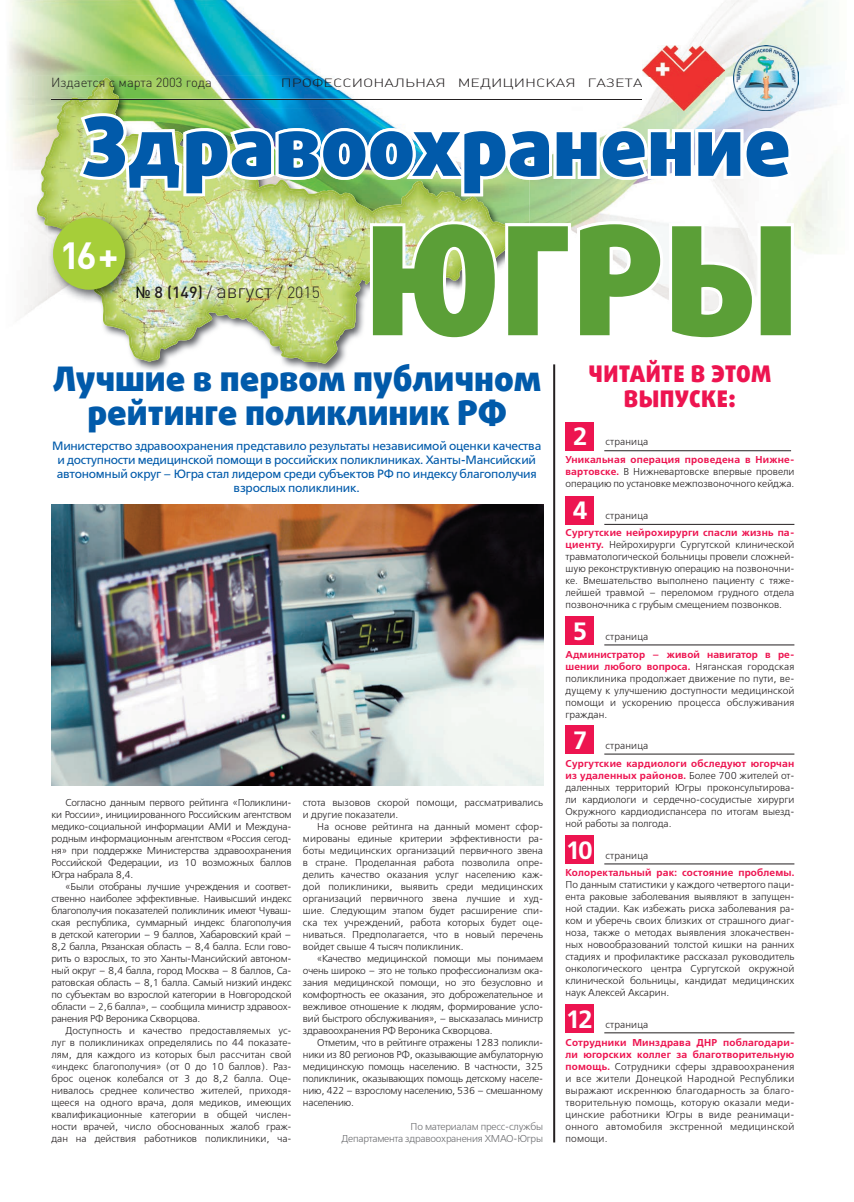
<style>
.page{position:relative;width:854px;height:1202px;background:#fff}
.page>*{position:absolute;margin:0;border:0;box-sizing:border-box;transform-origin:0 0}
.t1{font:900 150.5px "Daxline Cyr LF";color:#5b9f37}
.t2{font:900 81px "Daxline Cyr LF";color:#015aaa}
.t3{font:37.4px "Plumb Bold C";color:#fff}
.t4{font:900 34px/34px "Daxline Cyr LF";color:#015aaa;text-align:center}
.t5{font:600 25px "Free Set";color:#fff}
.t6{font:900 23px/25px "Daxline Cyr LF";letter-spacing:.02em;color:#ed1450;text-align:center}
.t7{font:16px "Plumb Medium C";color:#231f20}
.t8{font:13px "Plumb Light C";color:#231f20}
.t9{font:12px/14px "Free Set";letter-spacing:-.02em;color:#015aaa;text-align:center}
.t10{font:11.8px "Plumb Light C";color:#201c1d;scale:1.33 1}
.t11{font:300 10px/12px "Free Set";color:#231f20;text-align:justify}
.t12{font:300 10px/12px "Free Set";letter-spacing:-.02em;color:#6c6d70;text-align:right}
.t13{font:300 10px "Free Set";letter-spacing:.02em;color:#231f20}
.t14{font:600 10px "Free Set";letter-spacing:.02em;color:#ed1450}
.s1{font-family:"Plumb Light C"}
.s2{font-family:"Plumb Light C";font-size:20px}
.s3{font-weight:600;color:#ed1450}
</style>
<div class="page">
<img style="left:9px;top:0;width:311px;height:105px">
<img style="left:571px;top:110px;width:106px;height:111px">
<img style="left:712px;top:70px;width:35px;height:151px">
<img style="left:783px;top:70px;width:54px;height:184px">
<img style="left:529px;top:196px;width:42px;height:191px">
<img style="left:677px;top:110px;width:24px;height:3px">
<img style="left:747px;top:110px;width:36px;height:3px">
<img style="left:35px;top:76px;width:289px;height:32px">
<img style="left:318px;top:364px;width:22px;height:9px">
<img style="left:140px;top:364px;width:27px;height:7px">
<img style="left:284px;top:364px;width:34px;height:7px">
<img style="left:37px;top:78px;width:482px;height:286px">
<img style="left:79px;top:113px;width:712px;height:83px">
<svg style="left:370px;top:221px;width:423px;height:119px"></svg>
<img style="left:48px;top:212px;width:90px;height:91px">
<img style="left:48px;top:218px;width:57px;height:85px">
<svg style="left:136px;top:285px;width:2px;height:14px"></svg>
<div style="left:53px;top:218px;width:72px;height:72px;background:#a6ce39;border-radius:50%"></div>
<hr style="left:51px;top:99px;width:591px;height:1px;background:#231f20">
<img style="left:642px;top:45px;width:82px;height:65px">
<img style="left:733px;top:45px;width:65px;height:65px">
<hr style="left:553px;top:364px;width:2px;height:778px;background:#231f20">
<div style="left:565px;top:422px;width:28px;height:29px;background:#ed1450"></div>
<div style="left:565px;top:496px;width:28px;height:28px;background:#ed1450"></div>
<div style="left:565px;top:617px;width:28px;height:28px;background:#ed1450"></div>
<div style="left:565px;top:726px;width:28px;height:28px;background:#ed1450"></div>
<div style="left:565px;top:836px;width:28px;height:28px;background:#ed1450"></div>
<div style="left:565px;top:1004px;width:28px;height:29px;background:#ed1450"></div>
<hr style="left:604px;top:450px;width:186px;height:1px;background:#231f20">
<hr style="left:604px;top:524px;width:190px;height:1px;background:#231f20">
<hr style="left:604px;top:644px;width:190px;height:1px;background:#231f20">
<hr style="left:604px;top:754px;width:190px;height:1px;background:#231f20">
<hr style="left:604px;top:863px;width:190px;height:1px;background:#231f20">
<hr style="left:604px;top:1032px;width:190px;height:1px;background:#231f20">
<img style="left:51px;top:505px;width:492px;height:281px">
<h3 class="t8" style="left:51px;top:75px;width:162px">Издается с марта 2003 года</h3>
<p class="t10" style="left:281px;top:76px;width:273px">ПРОФЕССИОНАЛЬНАЯ МЕДИЦИНСКАЯ ГАЗЕТА</p>
<h2 class="t2" style="left:82px;top:96px;width:710px">Здравоохранение</h2>
<h3 class="t3" style="left:60px;top:234px;width:60px">16 +</h3>
<h3 class="t7" style="left:135px;top:283px;width:186px">№ 8 (149) <span class="s1">/</span> <span class="s2">август</span> <span class="s1">/ 2015</span></h3>
<h1 class="t1" style="left:365px;top:187px;width:435px">ЮГРЫ</h1>
<h3 class="t4" style="left:53px;top:361px;width:489px">Лучшие в первом публичном рейтинге поликлиник РФ</h3>
<p class="t9" style="left:52px;top:439px;width:490px">Министерство здравоохранения представило результаты независимой оценки качества и доступности медицинской помощи в российских поликлиниках. Ханты-Мансийский автономный округ – Югра стал лидером среди субъектов РФ по индексу благополучия взрослых поликлиник.</p>
<p class="t11" style="left:51px;top:796px;width:241px;text-indent:14px">Согласно данным первого рейтинга «Поликлини&shy;ки России», инициированного Российским агентством медико-социальной информации АМИ и Междуна&shy;родным информационным агентством «Россия сегод&shy;ня» при поддержке Министерства здравоохранения Российской Федерации, из 10 возможных баллов Югра набрала 8,4.</p>
<p class="t11" style="left:51px;top:880px;width:241px;text-indent:14px">«Были отобраны лучшие учреждения и соответ&shy;ственно наиболее эффективные. Наивысший индекс благополучия показателей поликлиник имеют Чуваш&shy;ская республика, суммарный индекс благополучия в детской категории – 9 баллов, Хабаровский край – 8,2 балла, Рязанская область – 8,4 балла. Если гово&shy;рить о взрослых, то это Ханты-Мансийский автоном&shy;ный округ – 8,4 балла, город Москва – 8 баллов, Са&shy;ратовская область – 8,1 балла. Самый низкий индекс по субъектам во взрослой категории в Новгородской области – 2,6 балла», – сообщила министр здравоох&shy;ранения РФ Вероника Скворцова.</p>
<p class="t11" style="left:51px;top:1024px;width:241px;text-indent:14px">Доступность и качество предоставляемых ус&shy;луг в поликлиниках определялись по 44 показате&shy;лям, для каждого из которых был рассчитан свой «индекс благополучия» (от 0 до 10 баллов). Раз&shy;брос оценок колебался от 3 до 8,2 балла. Оце&shy;нивалось среднее количество жителей, приходя&shy;щееся на одного врача, доля медиков, имеющих квалификационные категории в общей числен&shy;ности врачей, число обоснованных жалоб граж&shy;дан на действия работников поликлиники, ча-</p>
<p class="t11" style="left:303px;top:796px;width:241px">стота вызовов скорой помощи, рассматривались и другие показатели.</p>
<p class="t11" style="left:303px;top:820px;width:241px;text-indent:14px">На основе рейтинга на данный момент сфор&shy;мированы единые критерии эффективности ра&shy;боты медицинских организаций первичного звена в стране. Проделанная работа позволила опре&shy;делить качество оказания услуг населению каж&shy;дой поликлиники, выявить среди медицинских организаций первичного звена лучшие и худ&shy;шие. Следующим этапом будет расширение спи&shy;ска тех учреждений, работа которых будет оце&shy;ниваться. Предполагается, что в новый перечень войдет свыше 4 тысяч поликлиник.</p>
<p class="t11" style="left:303px;top:952px;width:241px;text-indent:14px">«Качество медицинской помощи мы понимаем очень широко – это не только профессионализм ока&shy;зания медицинской помощи, но это безусловно и комфортность ее оказания, это доброжелательное и вежливое отношение к людям, формирование усло&shy;вий быстрого обслуживания», – высказалась министр здравоохранения РФ Вероника Скворцова.</p>
<p class="t11" style="left:303px;top:1036px;width:241px;text-indent:14px">Отметим, что в рейтинге отражены 1283 поликли&shy;ники из 80 регионов РФ, оказывающие амбулаторную медицинскую помощь населению. В частности, 325 поликлиник, оказывающих помощь детскому населе&shy;нию, 422 – взрослому населению, 536 – смешанному населению.</p>
<p class="t12" style="left:341px;top:1120px;width:203px">По материалам пресс-службы<br>Департамента здравоохранения ХМАО-Югры</p>
<h3 class="t6" style="left:588px;top:361px;width:184px">ЧИТАЙТЕ В ЭТОМ<br>ВЫПУСКЕ:</h3>
<h3 class="t5" style="left:572px;top:420px;width:17px">2</h3>
<p class="t13" style="left:605px;top:436px;width:44px">страница</p>
<p class="t11" style="left:565px;top:453px;width:230px"><span class="s3">Уникальная операция проведена в Нижне&shy;вартовске.</span> В Нижневартовске впервые провели операцию по установке межпозвоночного кейджа.</p>
<h3 class="t5" style="left:572px;top:494px;width:17px">4</h3>
<p class="t13" style="left:605px;top:509px;width:44px">страница</p>
<p class="t11" style="left:565px;top:527px;width:230px"><span class="s3">Сургутские нейрохирурги спасли жизнь па&shy;циенту.</span> Нейрохирурги Сургутской клинической травматологической больницы провели сложней&shy;шую реконструктивную операцию на позвоночни&shy;ке. Вмешательство выполнено пациенту с тяже&shy;лейшей травмой – переломом грудного отдела позвоночника с грубым смещением позвонков.</p>
<h3 class="t5" style="left:572px;top:615px;width:17px">5</h3>
<p class="t13" style="left:605px;top:630px;width:44px">страница</p>
<p class="t11" style="left:565px;top:648px;width:230px"><span class="s3">Администратор – живой навигатор в ре&shy;шении любого вопроса.</span> Няганская городская поликлиника продолжает движение по пути, ве&shy;дущему к улучшению доступности медицинской помощи и ускорению процесса обслуживания граждан.</p>
<h3 class="t5" style="left:572px;top:724px;width:17px">7</h3>
<p class="t13" style="left:605px;top:740px;width:44px">страница</p>
<p class="t11" style="left:565px;top:757px;width:230px"><span class="s3">Сургутские кардиологи обследуют югорчан из удаленных районов.</span> Более 700 жителей от&shy;даленных территорий Югры проконсультирова&shy;ли кардиологи и сердечно-сосудистые хирурги Окружного кардиодиспансера по итогам выезд&shy;ной работы за полгода.</p>
<h3 class="t5" style="left:565px;top:834px;width:29px">10</h3>
<p class="t13" style="left:605px;top:849px;width:44px">страница</p>
<p class="t14" style="left:565px;top:866px;width:230px">Колоректальный рак: состояние проблемы.</p>
<p class="t11" style="left:565px;top:879px;width:230px">По данным статистики у каждого четвертого паци&shy;ента раковые заболевания выявляют в запущен&shy;ной стадии. Как избежать риска заболевания ра&shy;ком и уберечь своих близких от страшного диаг&shy;ноза, также о методах выявления злокачествен&shy;ных новообразований толстой кишки на ранних стадиях и профилактике рассказал руководитель онкологического центра Сургутской окружной клинической больницы, кандидат медицинских наук Алексей Аксарин.</p>
<h3 class="t5" style="left:565px;top:1003px;width:29px">12</h3>
<p class="t13" style="left:605px;top:1018px;width:44px">страница</p>
<p class="t11" style="left:565px;top:1036px;width:230px"><span class="s3">Сотрудники Минздрава ДНР поблагодари&shy;ли югорских коллег за благотворительную помощь.</span> Сотрудники сферы здравоохранения и все жители Донецкой Народной Республики выражают искреннюю благодарность за благо&shy;творительную помощь, которую оказали меди&shy;цинские работники Югры в виде реанимаци&shy;онного автомобиля экстренной медицинской помощи.</p>
</div>
